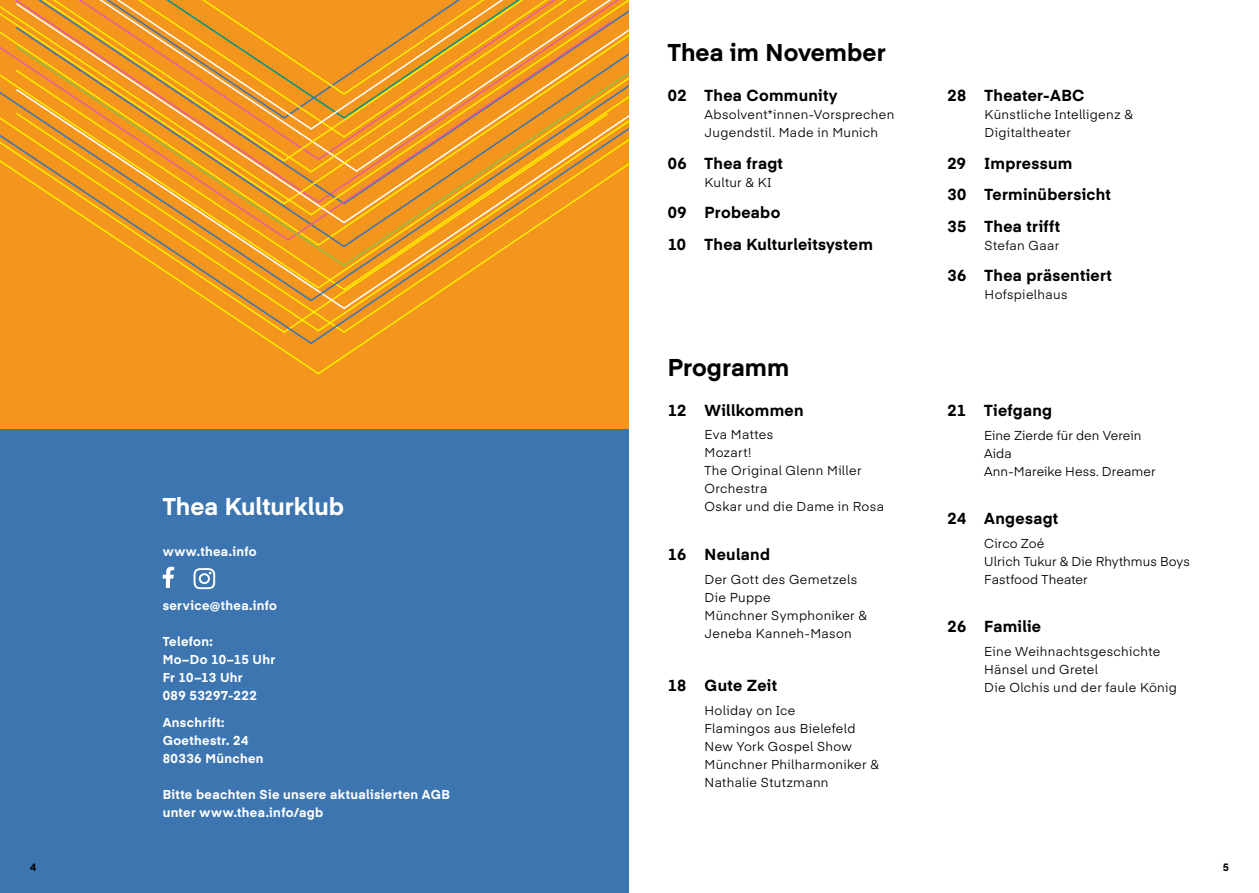
<style>
.page{position:relative;width:1259px;height:893px;background:#fff}
.page>*{position:absolute;margin:0;border:0;box-sizing:border-box;transform-origin:0 0}
.t1{font:700 24px "Eina 04";color:#000}
.t2{font:700 24px "Eina 04";color:#fff}
.t3{font:700 15.75px/31.5px "Eina 04";letter-spacing:.02em;color:#000}
.t4{font:12.75px/18px "Eina 04";letter-spacing:.025em;color:#000}
.t5{font:700 12.75px/18px "Eina 04";letter-spacing:.025em;color:#fff}
.t6{font:12.75px/18px "Eina 04";letter-spacing:.005em;color:#000}
.t7{font:700 10.5px "Eina 04";color:#000}
</style>
<div class="page">
<div style="left:0;top:0;width:629px;height:876px;background:#f4951d"></div>
<svg style="left:210px;top:302px;width:216px;height:43px"></svg>
<svg style="left:83px;top:217px;width:469px;height:85px"></svg>
<svg style="left:18px;top:174px;width:597px;height:43px"></svg>
<svg style="left:0;top:131px;width:629px;height:43px"></svg>
<svg style="left:0;top:0;width:629px;height:131px"></svg>
<div style="left:0;top:429px;width:629px;height:464px;background:#3c75b0"></div>
<svg style="left:193px;top:568px;width:22px;height:21px"></svg>
<svg style="left:163px;top:567px;width:11px;height:21px"></svg>
<h1 class="t2" style="left:163px;top:489px;width:183px">Thea Kulturklub</h1>
<p class="t5" style="left:163px;top:541px;width:96px">www.thea.info</p>
<p class="t5" style="left:163px;top:595px;width:116px">service@thea.info</p>
<p class="t5" style="left:163px;top:631px;width:114px">Telefon:<br>Mo–Do 10–15 Uhr<br>Fr 10–13 Uhr<br>089 53297-222</p>
<p class="t5" style="left:163px;top:712px;width:102px">Anschrift:<br>Goethestr. 24<br>80336 München</p>
<p class="t5" style="left:163px;top:784px;width:289px">Bitte beachten Sie unsere aktualisierten AGB unter www.thea.info/agb</p>
<h1 class="t1" style="left:668px;top:34px;width:219px">Thea im November</h1>
<p class="t3" style="left:668px;top:79px;width:20px">02</p>
<p class="t3" style="left:668px;top:146px;width:20px">06</p>
<p class="t3" style="left:668px;top:196px;width:20px">09<br>10</p>
<p class="t3" style="left:704px;top:79px;width:135px">Thea Community</p>
<p class="t4" style="left:704px;top:105px;width:191px">Absolvent*innen-Vorsprechen<br>Jugendstil. Made in Munich</p>
<p class="t3" style="left:704px;top:146px;width:80px">Thea fragt</p>
<p class="t4" style="left:704px;top:172px;width:68px">Kultur &amp; KI</p>
<p class="t3" style="left:704px;top:196px;width:170px">Probeabo<br>Thea Kulturleitsystem</p>
<h1 class="t1" style="left:668px;top:349px;width:123px">Programm</h1>
<p class="t3" style="left:668px;top:394px;width:20px">12</p>
<p class="t3" style="left:704px;top:394px;width:101px">Willkommen</p>
<p class="t4" style="left:704px;top:424px;width:181px">Eva Mattes<br>Mozart!<br>The Original Glenn Miller<br>Orchestra<br>Oskar und die Dame in Rosa</p>
<p class="t3" style="left:668px;top:538px;width:20px">16</p>
<p class="t3" style="left:704px;top:538px;width:67px">Neuland</p>
<p class="t4" style="left:704px;top:570px;width:164px">Der Gott des Gemetzels<br>Die Puppe<br>Münchner Symphoniker &amp;<br>Jeneba Kanneh-Mason</p>
<p class="t3" style="left:668px;top:668px;width:20px">18</p>
<p class="t3" style="left:704px;top:668px;width:74px">Gute Zeit</p>
<p class="t4" style="left:704px;top:700px;width:176px">Holiday on Ice<br>Flamingos aus Bielefeld<br>New York Gospel Show<br>Münchner Philharmoniker &amp;<br>Nathalie Stutzmann</p>
<p class="t3" style="left:947px;top:79px;width:20px">28</p>
<p class="t3" style="left:947px;top:146px;width:20px;text-align:justify">29<br>30<br>35</p>
<p class="t3" style="left:947px;top:259px;width:20px">36</p>
<p class="t3" style="left:984px;top:79px;width:101px">Theater-ABC</p>
<p class="t4" style="left:984px;top:105px;width:150px">Künstliche Intelligenz &amp;<br>Digitaltheater</p>
<p class="t3" style="left:984px;top:146px;width:128px">Impressum<br>Terminübersicht<br>Thea trifft</p>
<p class="t4" style="left:984px;top:235px;width:76px">Stefan Gaar</p>
<p class="t3" style="left:984px;top:259px;width:129px">Thea präsentiert</p>
<p class="t4" style="left:984px;top:285px;width:84px">Hofspielhaus</p>
<p class="t3" style="left:947px;top:394px;width:20px">21</p>
<p class="t3" style="left:947px;top:502px;width:20px">24</p>
<p class="t3" style="left:947px;top:610px;width:20px">26</p>
<p class="t3" style="left:984px;top:394px;width:69px">Tiefgang</p>
<p class="t6" style="left:984px;top:426px;width:173px">Eine Zierde für den Verein<br>Aida<br>Ann-Mareike Hess. Dreamer</p>
<p class="t3" style="left:984px;top:502px;width:75px">Angesagt</p>
<p class="t6" style="left:984px;top:534px;width:207px">Circo Zoé<br>Ulrich Tukur &amp; Die Rhythmus Boys<br>Fastfood Theater</p>
<p class="t3" style="left:984px;top:610px;width:58px">Familie</p>
<p class="t4" style="left:984px;top:642px;width:194px">Eine Weihnachtsgeschichte<br>Hänsel und Gretel<br>Die Olchis und der faule König</p>
<p class="t7" style="left:30px;top:860px;width:8px">4</p>
<p class="t7" style="left:1222px;top:860px;width:8px">5</p>
</div>
